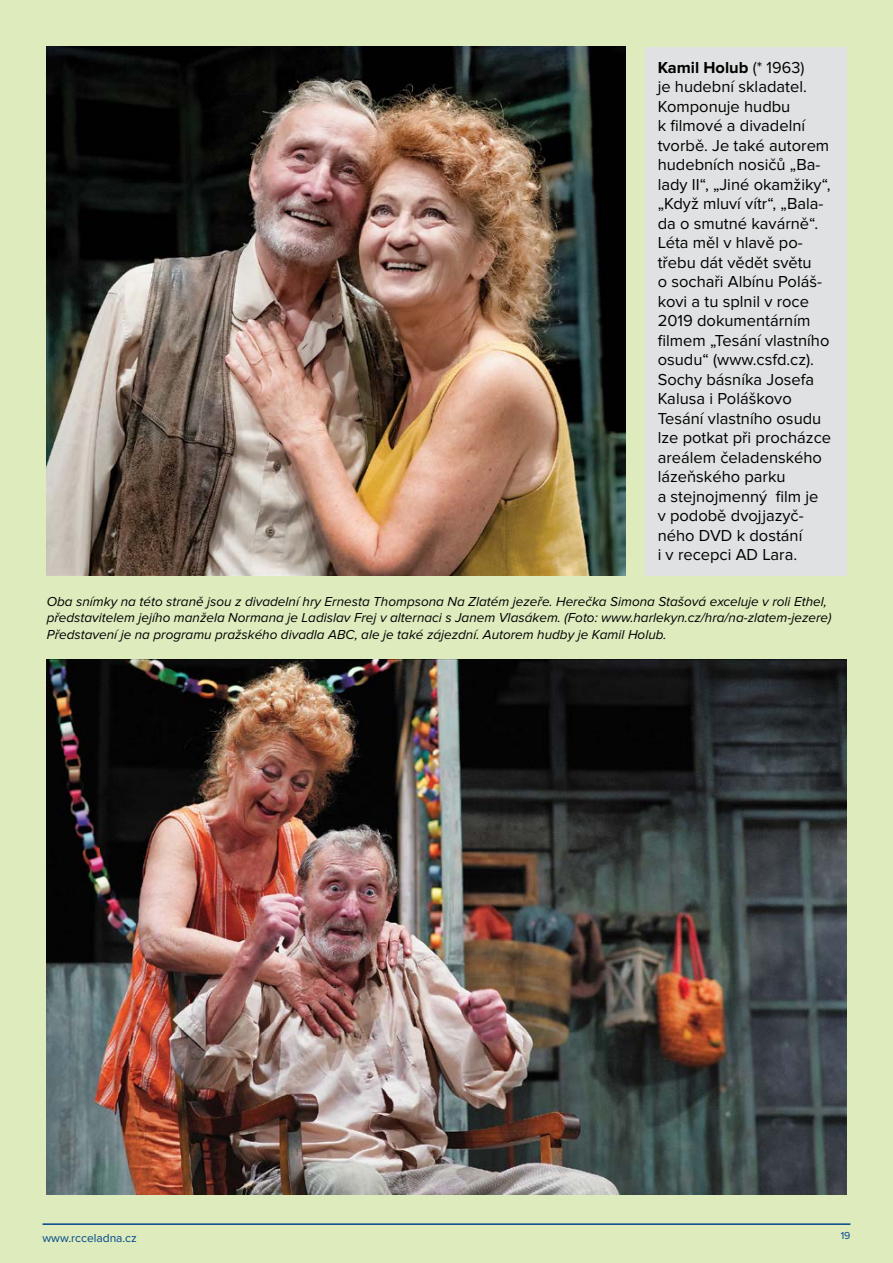
<style>
.page{position:relative;width:893px;height:1263px;background:#ddebbd}
.page>*{position:absolute;margin:0;border:0;box-sizing:border-box;transform-origin:0 0}
.t1{font:16.5px/19.5px "Proxima Nova";color:#000}
.t2{font:italic 13.5px/16.2px "Proxima Nova";color:#000}
.t3{font:12px "Proxima Nova";color:#00458b}
.t4{font:10.5px "Proxima Nova";color:#00458b}
.s1{font-weight:700}
</style>
<div class="page">
<hr style="left:43px;top:1223px;width:807px;height:2px;background:#00458b">
<img style="left:47px;top:659px;width:799px;height:535px">
<img style="left:47px;top:47px;width:578px;height:528px">
<div style="left:645px;top:47px;width:201px;height:528px;background:#e0e1e2"></div>
<p class="t1" style="left:658px;top:58px;width:175px"><span class="s1">Kamil Holub</span> (* 1963)<br>je hudební skladatel.<br>Komponuje hudbu<br>k filmové a divadelní tvorbě. Je také autorem hudebních nosičů „Ba&shy;lady II“, „Jiné okamžiky“, „Když mluví vítr“, „Bala&shy;da o smutné kavárně“.<br>Léta měl v hlavě po&shy;třebu dát vědět světu<br>o sochaři Albínu Poláš&shy;kovi a tu splnil v roce<br>2019 dokumentárním filmem „Tesání vlastního osudu“ (www.csfd.cz).<br>Sochy básníka Josefa<br>Kalusa i Poláškovo<br>Tesání vlastního osudu lze potkat při procházce areálem čeladenského lázeňského parku<br>a stejnojmenný film je<br>v podobě dvojjazyč&shy;ného DVD k dostání<br>i v recepci AD Lara.</p>
<p class="t2" style="left:47px;top:594px;width:786px">Oba snímky na této straně jsou z divadelní hry Ernesta Thompsona Na Zlatém jezeře. Herečka Simona Stašová exceluje v roli Ethel, představitelem jejího manžela Normana je Ladislav Frej v alternaci s Janem Vlasákem. (Foto: www.harlekyn.cz/hra/na-zlatem-jezere)<br>Představení je na programu pražského divadla ABC, ale je také zájezdní. Autorem hudby je Kamil Holub.</p>
<p class="t3" style="left:43px;top:1231px;width:96px">www.rcceladna.cz</p>
<p class="t4" style="left:841px;top:1230px;width:11px">19</p>
</div>
